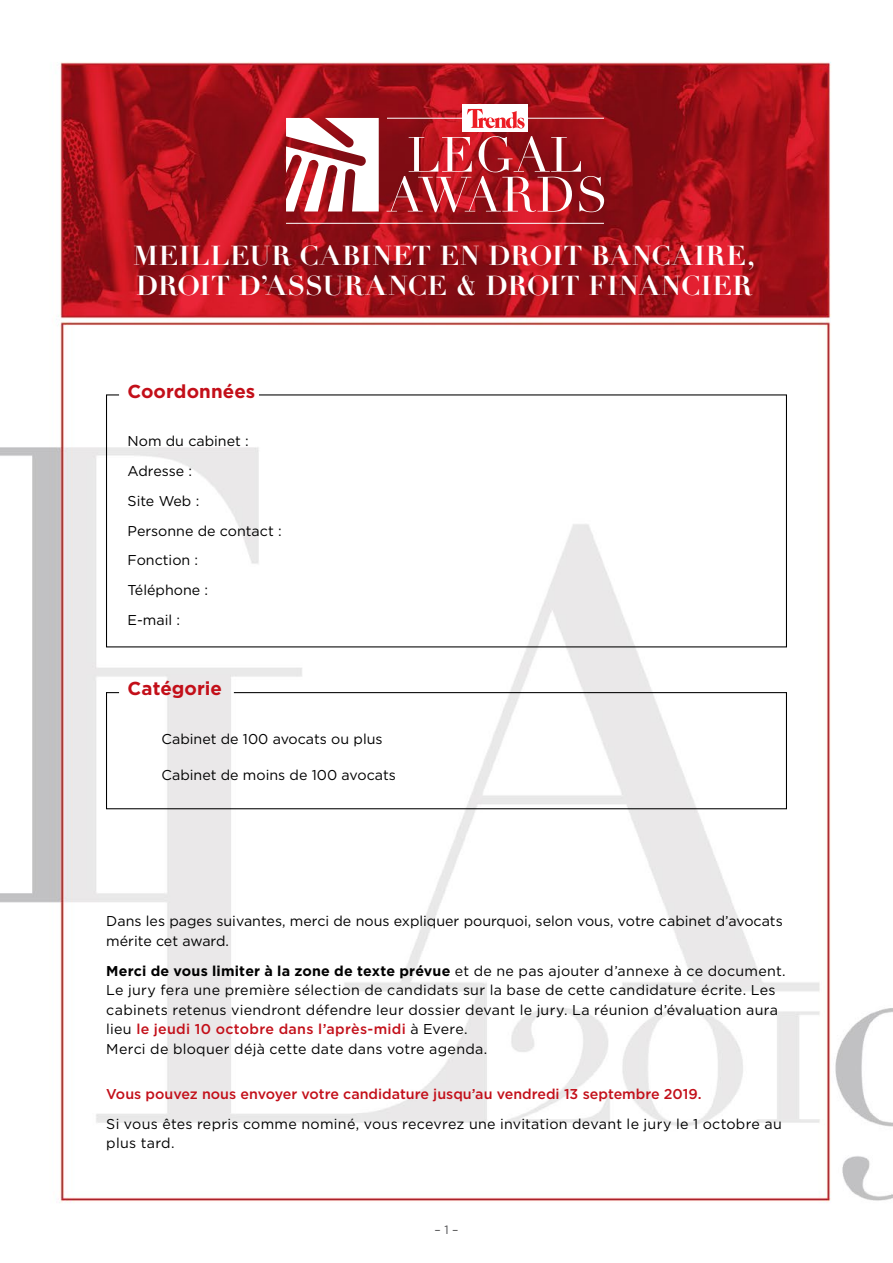
<style>
.page{position:relative;width:893px;height:1263px;background:#fff}
.page>*{position:absolute;margin:0;border:0;box-sizing:border-box;transform-origin:0 0}
.t1{font:700 27px/30px "Didot LT";letter-spacing:.015em;color:#fff}
.t2{font:700 18.75px "Gotham";color:#c30f19}
.t3{font:14.25px/19.5px "Gotham";letter-spacing:.005em;color:#000}
.t4{font:500 14.25px "Gotham";color:#c30f19}
.t5{font:12px "Gotham";color:#4d4d4f}
.s1{font-weight:700}
.s2{font-weight:500;color:#c30f19}
</style>
<div class="page">
<img style="left:0;top:62px;width:893px;height:1141px">
<hr style="left:387px;top:118px;width:217px;height:1px;background:#fff">
<svg style="left:387px;top:136px;width:217px;height:76px;background:#b33c43"></svg>
<svg style="left:286px;top:118px;width:93px;height:93px"></svg>
<hr style="left:286px;top:223px;width:318px;height:1px;background:#fff">
<div style="left:462px;top:104px;width:66px;height:28px;background:#fff"></div>
<svg style="left:467px;top:109px;width:58px;height:19px"></svg>
<svg style="left:105px;top:691px;width:682px;height:119px"></svg>
<svg style="left:105px;top:394px;width:682px;height:254px"></svg>
<h1 class="t1" style="left:133px;top:241px;width:623px">MEILLEUR CABINET EN DROIT BANCAIRE,<br>DROIT D’ASSURANCE &amp; DROIT FINANCIER</h1>
<h2 class="t2" style="left:128px;top:380px;width:129px">Coordonnées</h2>
<p class="t3" style="left:128px;top:426px;width:156px;line-height:29.7px">Nom du cabinet :<br>Adresse :<br>Site Web :<br>Personne de contact :<br>Fonction :<br>Téléphone :<br>E-mail :</p>
<h2 class="t2" style="left:128px;top:677px;width:96px">Catégorie</h2>
<p class="t3" style="left:162px;top:729px;width:223px">Cabinet de 100 avocats ou plus</p>
<p class="t3" style="left:162px;top:765px;width:236px">Cabinet de moins de 100 avocats</p>
<p class="t3" style="left:106px;top:911px;width:678px">Dans les pages suivantes, merci de nous expliquer pourquoi, selon vous, votre cabinet d’avocats mérite cet award.</p>
<p class="t3" style="left:106px;top:961px;width:681px"><span class="s1">Merci de vous limiter à la zone de texte prévue</span> et de ne pas ajouter d’annexe à ce document.<br>Le jury fera une première sélection de candidats sur la base de cette candidature écrite. Les cabinets retenus viendront défendre leur dossier devant le jury. La réunion d’évaluation aura lieu <span class="s2">le jeudi 10 octobre dans l’après-midi</span> à Evere.<br>Merci de bloquer déjà cette date dans votre agenda.</p>
<p class="t4" style="left:106px;top:1085px;width:597px">Vous pouvez nous envoyer votre candidature jusqu’au vendredi 13 septembre 2019.</p>
<p class="t3" style="left:106px;top:1114px;width:677px">Si vous êtes repris comme nominé, vous recevrez une invitation devant le jury le 1 octobre au plus tard.</p>
<p class="t5" style="left:434px;top:1223px;width:26px">– 1 –</p>
</div>
